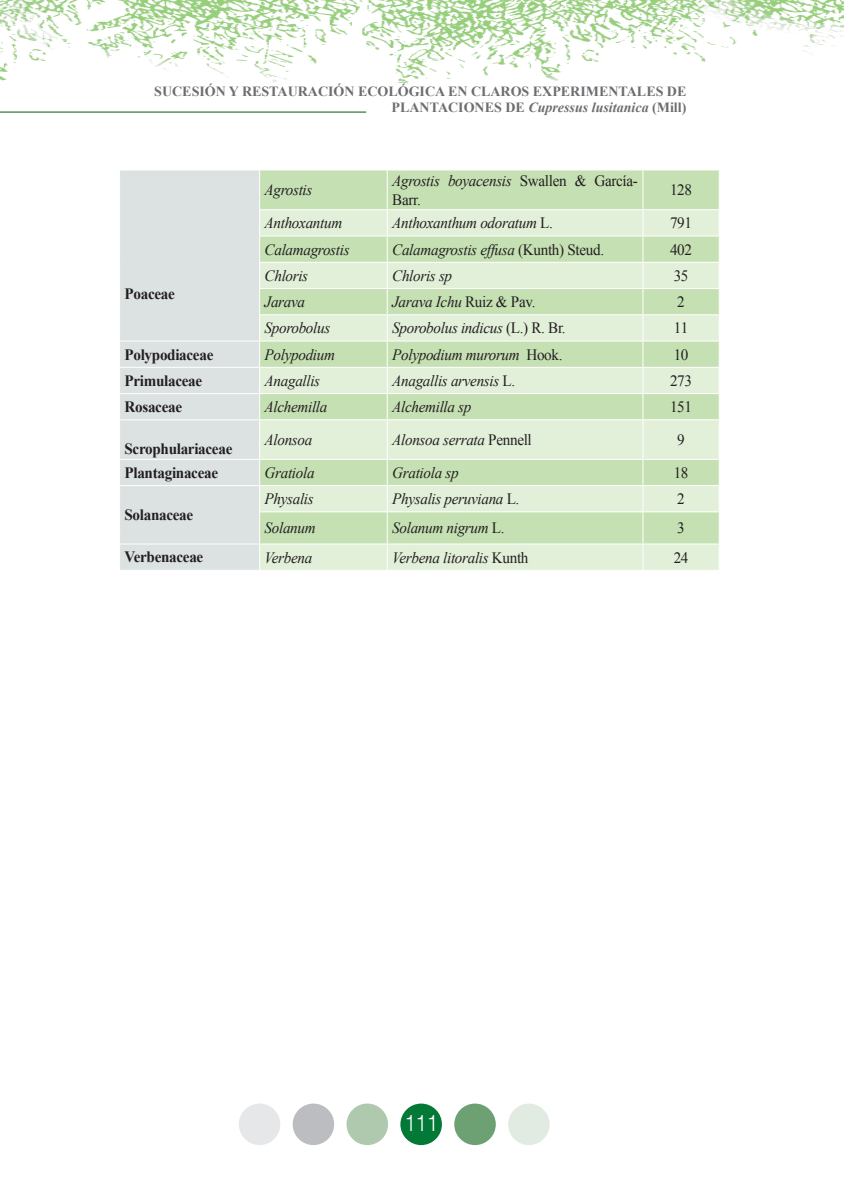
<style>
.page{position:relative;width:844px;height:1191px;background:#fff}
.page>*{position:absolute;margin:0;border:0;box-sizing:border-box;transform-origin:0 0}
.t1{font:300 22.75px "Helvetica";color:#fff;scale:.88 1}
.Normal_TEXTO{font:italic 15.75px "Times New Roman";letter-spacing:-.02em;color:#231f20;scale:.96 1}
.Normal_TEXTO-2{font:700 15.75px "Times New Roman";letter-spacing:-.02em;color:#231f20;scale:.96 1}
.Normal_TEXTO-3{font:15.75px/18.9px "Times New Roman";letter-spacing:-.02em;color:#231f20;scale:.96 1}
.t2{font:700 14px/15.8px "Times New Roman";color:#6c6d70;text-align:right}
.s1{font-style:italic}
.s2{font-style:normal}
</style>
<div class="page">
<div style="left:400px;top:1103px;width:42px;height:42px;background:#037938;border-radius:50%"></div>
<div style="left:454px;top:1103px;width:41px;height:42px;background:#6da174;border-radius:50%"></div>
<div style="left:346px;top:1103px;width:42px;height:42px;background:#afc9af;border-radius:50%"></div>
<div style="left:292px;top:1103px;width:42px;height:42px;background:#bcbdc0;border-radius:50%"></div>
<div style="left:239px;top:1103px;width:41px;height:42px;background:#e6e7e9;border-radius:50%"></div>
<div style="left:508px;top:1103px;width:41px;height:42px;background:#e1ebe1;border-radius:50%"></div>
<img style="left:1px;top:0;width:842px;height:83px">
<hr style="left:0;top:111px;width:366px;height:2px;background:#6da174">
<svg style="left:0;top:1px;width:1px;height:111px"></svg>
<div style="left:120px;top:170px;width:139px;height:400px;background:#dce1e1"></div>
<div style="left:260px;top:170px;width:458px;height:39px;background:#c5e0b3"></div>
<svg style="left:260px;top:210px;width:458px;height:360px;background:#d5e8c8"></svg>
<hr style="left:259px;top:235px;width:128px;height:1px;background:#fff">
<hr style="left:387px;top:235px;width:255px;height:1px;background:#fff">
<hr style="left:642px;top:235px;width:77px;height:1px;background:#fff">
<hr style="left:259px;top:262px;width:128px;height:1px;background:#fff">
<hr style="left:387px;top:262px;width:255px;height:1px;background:#fff">
<hr style="left:642px;top:262px;width:77px;height:1px;background:#fff">
<hr style="left:259px;top:288px;width:128px;height:1px;background:#fff">
<hr style="left:387px;top:288px;width:255px;height:1px;background:#fff">
<hr style="left:642px;top:288px;width:77px;height:1px;background:#fff">
<hr style="left:259px;top:314px;width:128px;height:1px;background:#fff">
<hr style="left:387px;top:314px;width:255px;height:1px;background:#fff">
<hr style="left:642px;top:314px;width:77px;height:1px;background:#fff">
<hr style="left:119px;top:340px;width:140px;height:1px;background:#fff">
<hr style="left:259px;top:340px;width:128px;height:1px;background:#fff">
<hr style="left:387px;top:340px;width:255px;height:1px;background:#fff">
<hr style="left:642px;top:340px;width:77px;height:1px;background:#fff">
<hr style="left:119px;top:367px;width:140px;height:1px;background:#fff">
<hr style="left:259px;top:367px;width:128px;height:1px;background:#fff">
<hr style="left:387px;top:367px;width:255px;height:1px;background:#fff">
<hr style="left:642px;top:367px;width:77px;height:1px;background:#fff">
<hr style="left:119px;top:393px;width:140px;height:1px;background:#fff">
<hr style="left:259px;top:393px;width:128px;height:1px;background:#fff">
<hr style="left:387px;top:393px;width:255px;height:1px;background:#fff">
<hr style="left:642px;top:393px;width:77px;height:1px;background:#fff">
<hr style="left:119px;top:419px;width:140px;height:1px;background:#fff">
<hr style="left:259px;top:419px;width:128px;height:1px;background:#fff">
<hr style="left:387px;top:419px;width:255px;height:1px;background:#fff">
<hr style="left:642px;top:419px;width:77px;height:1px;background:#fff">
<hr style="left:119px;top:459px;width:140px;height:1px;background:#fff">
<hr style="left:259px;top:459px;width:128px;height:1px;background:#fff">
<hr style="left:387px;top:459px;width:255px;height:1px;background:#fff">
<hr style="left:642px;top:459px;width:77px;height:1px;background:#fff">
<hr style="left:119px;top:485px;width:140px;height:1px;background:#fff">
<hr style="left:259px;top:485px;width:128px;height:1px;background:#fff">
<hr style="left:387px;top:485px;width:255px;height:1px;background:#fff">
<hr style="left:642px;top:485px;width:77px;height:1px;background:#fff">
<hr style="left:259px;top:511px;width:128px;height:1px;background:#fff">
<hr style="left:387px;top:511px;width:255px;height:1px;background:#fff">
<hr style="left:642px;top:511px;width:77px;height:1px;background:#fff">
<hr style="left:119px;top:543px;width:140px;height:1px;background:#fff">
<hr style="left:259px;top:543px;width:128px;height:1px;background:#fff">
<hr style="left:387px;top:543px;width:255px;height:1px;background:#fff">
<hr style="left:642px;top:543px;width:77px;height:1px;background:#fff">
<hr style="left:387px;top:170px;width:1px;height:39px;background:#fff">
<hr style="left:642px;top:170px;width:1px;height:39px;background:#fff">
<svg style="left:387px;top:210px;width:1px;height:209px"></svg>
<svg style="left:642px;top:210px;width:1px;height:209px"></svg>
<svg style="left:718px;top:210px;width:1px;height:209px"></svg>
<hr style="left:387px;top:420px;width:1px;height:39px;background:#fff">
<hr style="left:642px;top:420px;width:1px;height:39px;background:#fff">
<svg style="left:387px;top:460px;width:1px;height:51px"></svg>
<svg style="left:642px;top:460px;width:1px;height:51px"></svg>
<svg style="left:718px;top:460px;width:1px;height:51px"></svg>
<hr style="left:387px;top:512px;width:1px;height:31px;background:#fff">
<hr style="left:642px;top:512px;width:1px;height:31px;background:#fff">
<svg style="left:387px;top:544px;width:1px;height:26px"></svg>
<svg style="left:642px;top:544px;width:1px;height:26px"></svg>
<svg style="left:718px;top:544px;width:1px;height:26px"></svg>
<p class="t2" style="left:154px;top:83px;width:533px">SUCESIÓN Y RESTAURACIÓN ECOLÓGICA EN CLAROS EXPERIMENTALES DE<br>PLANTACIONES DE <span class="s1">Cupressus lusitanica</span> (Mill)</p>
<p class="Normal_TEXTO-2" style="left:124px;top:282px;width:54px">Poaceae</p>
<p class="Normal_TEXTO" style="left:264px;top:179px;width:51px">Agrostis</p>
<p class="Normal_TEXTO-3" style="left:392px;top:171px;width:257px"><span class="s1">Agrostis boyacensis</span> Swallen &amp; García-<br>Barr.</p>
<p class="Normal_TEXTO-3" style="left:670px;top:180px;width:24px">128</p>
<p class="Normal_TEXTO" style="left:264px;top:212px;width:82px">Anthoxantum</p>
<p class="Normal_TEXTO" style="left:392px;top:212px;width:169px">Anthoxanthum odoratum <span class="s2">L.</span></p>
<p class="Normal_TEXTO-3" style="left:670px;top:213px;width:24px">791</p>
<p class="Normal_TEXTO" style="left:264px;top:238px;width:90px">Calamagrostis</p>
<p class="Normal_TEXTO" style="left:392px;top:238px;width:222px">Calamagrostis effusa <span class="s2">(Kunth) Steud.</span></p>
<p class="Normal_TEXTO-3" style="left:670px;top:240px;width:24px">402</p>
<p class="Normal_TEXTO" style="left:264px;top:265px;width:47px">Chloris</p>
<p class="Normal_TEXTO" style="left:392px;top:265px;width:64px">Chloris sp</p>
<p class="Normal_TEXTO-3" style="left:673px;top:266px;width:17px">35</p>
<p class="Normal_TEXTO" style="left:264px;top:291px;width:44px">Jarava</p>
<p class="Normal_TEXTO" style="left:392px;top:291px;width:151px">Jarava Ichu <span class="s2">Ruiz &amp; Pav.</span></p>
<p class="Normal_TEXTO-3" style="left:677px;top:292px;width:9px">2</p>
<p class="Normal_TEXTO" style="left:264px;top:317px;width:70px">Sporobolus</p>
<p class="Normal_TEXTO" style="left:392px;top:317px;width:182px">Sporobolus indicus <span class="s2">(L.) R. Br.</span></p>
<p class="Normal_TEXTO-3" style="left:673px;top:318px;width:16px">11</p>
<p class="Normal_TEXTO-2" style="left:124px;top:343px;width:94px">Polypodiaceae</p>
<p class="Normal_TEXTO" style="left:264px;top:343px;width:75px">Polypodium</p>
<p class="Normal_TEXTO" style="left:392px;top:343px;width:179px">Polypodium murorum <span class="s2">Hook.</span></p>
<p class="Normal_TEXTO-3" style="left:673px;top:345px;width:17px">10</p>
<p class="Normal_TEXTO-2" style="left:124px;top:369px;width:82px">Primulaceae</p>
<p class="Normal_TEXTO" style="left:264px;top:370px;width:59px">Anagallis</p>
<p class="Normal_TEXTO" style="left:392px;top:370px;width:130px">Anagallis arvensis <span class="s2">L.</span></p>
<p class="Normal_TEXTO-3" style="left:670px;top:371px;width:24px">273</p>
<p class="Normal_TEXTO-2" style="left:124px;top:396px;width:61px">Rosaceae</p>
<p class="Normal_TEXTO" style="left:264px;top:396px;width:67px">Alchemilla</p>
<p class="Normal_TEXTO" style="left:392px;top:396px;width:84px">Alchemilla sp</p>
<p class="Normal_TEXTO-3" style="left:670px;top:397px;width:24px">151</p>
<p class="Normal_TEXTO-2" style="left:124px;top:438px;width:114px">Scrophulariaceae</p>
<p class="Normal_TEXTO" style="left:264px;top:429px;width:51px">Alonsoa</p>
<p class="Normal_TEXTO" style="left:392px;top:429px;width:147px">Alonsoa serrata <span class="s2">Pennell</span></p>
<p class="Normal_TEXTO-3" style="left:677px;top:430px;width:9px">9</p>
<p class="Normal_TEXTO-2" style="left:124px;top:461px;width:99px">Plantaginaceae</p>
<p class="Normal_TEXTO" style="left:264px;top:462px;width:54px">Gratiola</p>
<p class="Normal_TEXTO" style="left:392px;top:462px;width:71px">Gratiola sp</p>
<p class="Normal_TEXTO-3" style="left:673px;top:463px;width:17px">18</p>
<p class="Normal_TEXTO-2" style="left:124px;top:504px;width:73px">Solanaceae</p>
<p class="Normal_TEXTO" style="left:264px;top:488px;width:53px">Physalis</p>
<p class="Normal_TEXTO" style="left:392px;top:488px;width:134px">Physalis peruviana <span class="s2">L.</span></p>
<p class="Normal_TEXTO-3" style="left:677px;top:489px;width:9px">2</p>
<p class="Normal_TEXTO" style="left:264px;top:517px;width:55px">Solanum</p>
<p class="Normal_TEXTO" style="left:392px;top:517px;width:119px">Solanum nigrum <span class="s2">L.</span></p>
<p class="Normal_TEXTO-3" style="left:677px;top:518px;width:9px">3</p>
<p class="Normal_TEXTO-2" style="left:124px;top:546px;width:84px">Verbenaceae</p>
<p class="Normal_TEXTO" style="left:264px;top:546px;width:51px">Verbena</p>
<p class="Normal_TEXTO" style="left:392px;top:546px;width:143px">Verbena litoralis <span class="s2">Kunth</span></p>
<p class="Normal_TEXTO-3" style="left:673px;top:547px;width:17px">24</p>
<h1 class="t1" style="left:404px;top:1108px;width:39px">111</h1>
</div>
